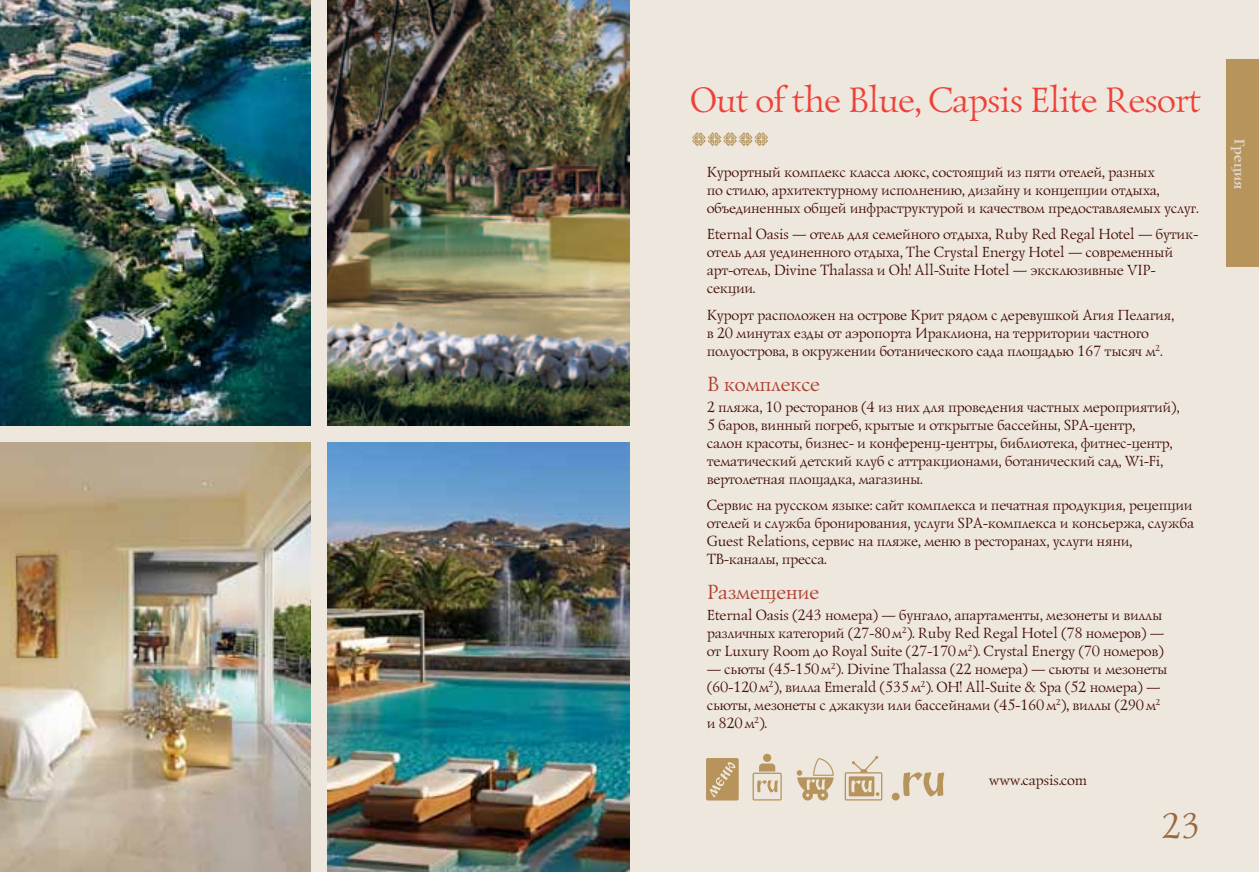
<style>
.page{position:relative;width:1259px;height:872px;background:#fff}
.page>*{position:absolute;margin:0;border:0;box-sizing:border-box;transform-origin:0 0}
.t1{font:36px "Lazurski C";letter-spacing:-.01em;color:#ef4138}
.t2{font:36px "Lazurski C";color:#97693f}
.t3{font:21px "Lazurski C";color:#ad3c2b}
.t4{font:15px/18px "Lazurski C";color:#410901}
.t5{font:700 15px "Lazurski C";color:#e1d9cc}
</style>
<div class="page">
<div style="left:0;top:0;width:629px;height:872px;background:#ede7de"></div>
<div style="left:629px;top:0;width:630px;height:872px;background:#ede7de"></div>
<svg style="left:692px;top:132px;width:76px;height:14px"></svg>
<div style="left:1226px;top:60px;width:33px;height:207px;background:#b8945d"></div>
<img style="left:0;top:442px;width:310px;height:430px">
<img style="left:327px;top:0;width:302px;height:425px">
<img style="left:0;top:0;width:310px;height:425px">
<img style="left:327px;top:442px;width:302px;height:430px">
<svg style="left:796px;top:758px;width:37px;height:42px"></svg>
<div style="left:763px;top:753px;width:8px;height:9px;background:#b8945d;border-radius:50%"></div>
<svg style="left:752px;top:763px;width:30px;height:37px"></svg>
<svg style="left:903px;top:772px;width:41px;height:24px"></svg>
<div style="left:892px;top:792px;width:7px;height:8px;background:#b8945d;border-radius:50%"></div>
<svg style="left:706px;top:758px;width:32px;height:42px"></svg>
<svg style="left:844px;top:756px;width:38px;height:44px"></svg>
<h1 class="t1" style="left:688px;top:79px;width:512px">Out of the Blue, Capsis Elite Resort</h1>
<p class="t4" style="left:706px;top:163px;width:493px">Курортный комплекс класса люкс, состоящий из пяти отелей, разных<br>по стилю, архитектурному исполнению, дизайну и концепции отдыха, объединенных общей инфраструктурой и качеством предоставляемых услуг.</p>
<p class="t4" style="left:706px;top:225px;width:493px">Eternal Oasis — отель для семейного отдыха, Ruby Red Regal Hotel — бутик&shy;отель для уединенного отдыха, The Crystal Energy Hotel — современный арт-отель, Divine Thalassa и Oh! All-Suite Hotel — эксклюзивные VIP&shy;секции.</p>
<p class="t4" style="left:706px;top:306px;width:469px">Курорт расположен на острове Крит рядом с деревушкой Агия Пелагия, в 20 минутах езды от аэропорта Ираклиона, на территории частного полуострова, в окружении ботанического сада площадью 167 тысяч м<sup>2</sup>.</p>
<h2 class="t3" style="left:706px;top:371px;width:114px">В комплексе</h2>
<p class="t4" style="left:706px;top:398px;width:474px">2 пляжа, 10 ресторанов (4 из них для проведения частных мероприятий), 5 баров, винный погреб, крытые и открытые бассейны, SPA-центр,<br>салон красоты, бизнес- и конференц-центры, библиотека, фитнес-центр, тематический детский клуб с аттракционами, ботанический сад, Wi-Fi, вертолетная площадка, магазины.</p>
<p class="t4" style="left:706px;top:496px;width:488px">Сервис на русском языке: сайт комплекса и печатная продукция, рецепции отелей и служба бронирования, услуги SPA-комплекса и консьержа, служба Guest Relations, сервис на пляже, меню в ресторанах, услуги няни, ТВ-каналы, пресса.</p>
<h2 class="t3" style="left:706px;top:580px;width:113px">Размещение</h2>
<p class="t4" style="left:706px;top:606px;width:458px;text-align:justify">Eternal Oasis (243 номера) — бунгало, апартаменты, мезонеты и виллы различных категорий (27‑80м<sup>2</sup>). Ruby Red Regal Hotel (78 номеров) — от Luxury Room до Royal Suite (27‑170м<sup>2</sup>). Crystal Energy (70 номеров)</p>
<p class="t4" style="left:706px;top:660px;width:462px">— сьюты (45‑150м<sup>2</sup>). Divine Thalassa (22 номера) — сьюты и мезонеты (60‑120м<sup>2</sup>), вилла Emerald (535м<sup>2</sup>). OH! All-Suite &amp; Spa (52 номера) — сьюты, мезонеты с джакузи или бассейнами (45‑160м<sup>2</sup>), виллы (290м<sup>2 </sup>и 820м<sup>2</sup>).</p>
<p class="t4" style="left:988px;top:771px;width:100px">www.capsis.com</p>
<h1 class="t2" style="left:1159px;top:805px;width:40px">23</h1>
<p class="t5" style="left:1248px;top:137px;width:53px;rotate:90deg">Греция</p>
</div>
